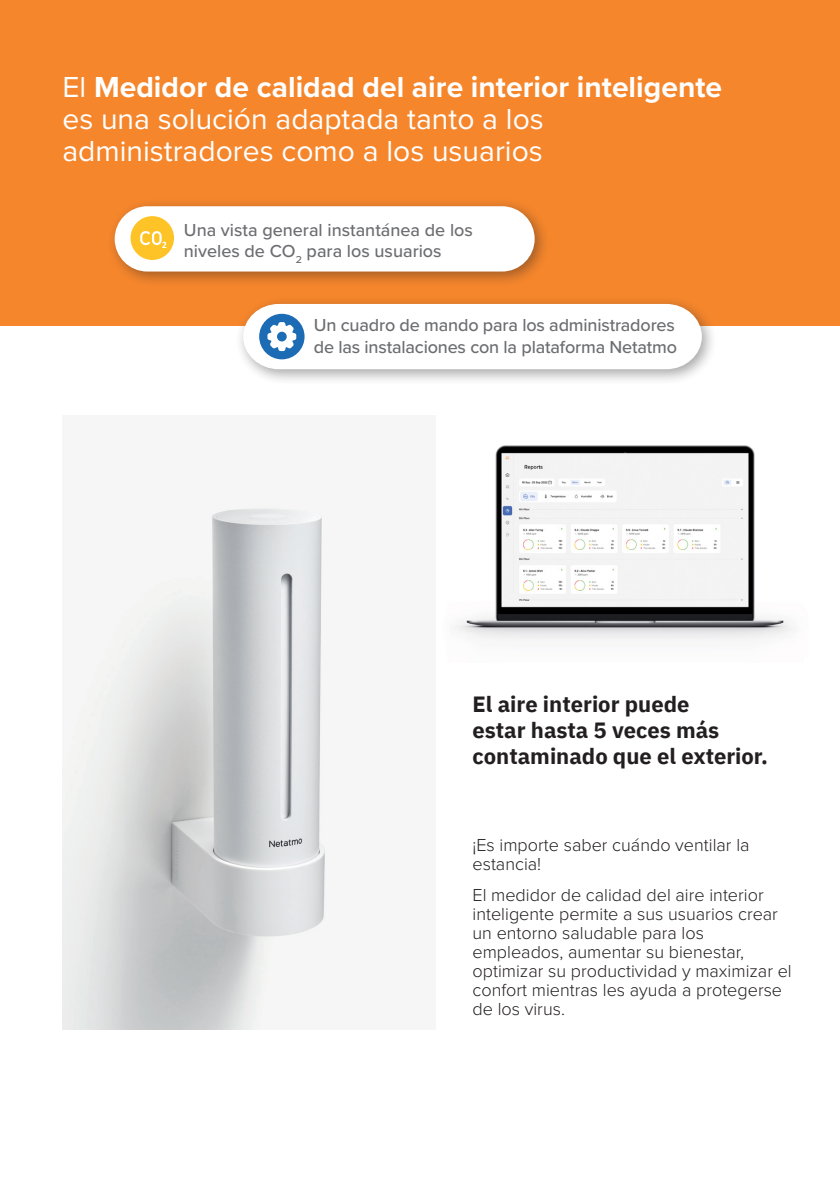
<style>
.page{position:relative;width:840px;height:1191px;background:#fff}
.page>*{position:absolute;margin:0;border:0;box-sizing:border-box;transform-origin:0 0}
.t1{font:30px "Proxima Nova";color:#fff}
.t2{font:700 30px "Proxima Nova";color:#fff}
.texte_courant_produi{font:700 22px/26.4px "IBM Plex Sans";color:#231f20}
.texte_courant_produi-2{font:300 18px/19px "Proxima Nova";color:#231f20}
.t3{font:500 18px/21.6px "Proxima Nova";letter-spacing:-.01em;color:#6c6d70}
.s1{font-weight:400}
</style>
<div class="page">
<div style="left:0;top:0;width:839px;height:325px;background:#f5862c"></div>
<div style="left:107px;top:198px;width:443px;height:89px;background:#231f20;opacity:.4"></div>
<div style="left:115px;top:206px;width:419px;height:65px;background:#fff;border-radius:33px"></div>
<div style="left:235px;top:296px;width:482px;height:89px;background:#231f20;opacity:.4"></div>
<img style="left:62px;top:505px;width:264px;height:524px">
<svg style="left:130px;top:216px;width:44px;height:44px"></svg>
<svg style="left:243px;top:304px;width:458px;height:65px"></svg>
<img style="left:455px;top:445px;width:338px;height:196px">
<p class="t2" style="left:62px;top:64px;width:660px"><span class="s1">El</span> Medidor de calidad del aire interior inteligente</p>
<p class="t1" style="left:62px;top:105px;width:482px">es una solución adaptada tanto a los</p>
<p class="t1" style="left:62px;top:137px;width:481px">administradores como a los usuarios</p>
<p class="t3" style="left:184px;top:218px;width:290px">Una vista general instantánea de los niveles de CO<sub>2</sub> para los usuarios</p>
<p class="t3" style="left:314px;top:313px;width:364px">Un cuadro de mando para los administradores de las instalaciones con la plataforma Netatmo</p>
<p class="texte_courant_produi" style="left:472px;top:689px;width:297px">El aire interior puede<br>estar hasta 5 veces más contaminado que el exterior.</p>
<p class="texte_courant_produi-2" style="left:472px;top:834px;width:278px">¡Es importe saber cuándo ventilar la estancia!</p>
<p class="texte_courant_produi-2" style="left:472px;top:884px;width:320px">El medidor de calidad del aire interior inteligente permite a sus usuarios crear un entorno saludable para los empleados, aumentar su bienestar, optimizar su productividad y maximizar el confort mientras les ayuda a protegerse de los virus.</p>
</div>
